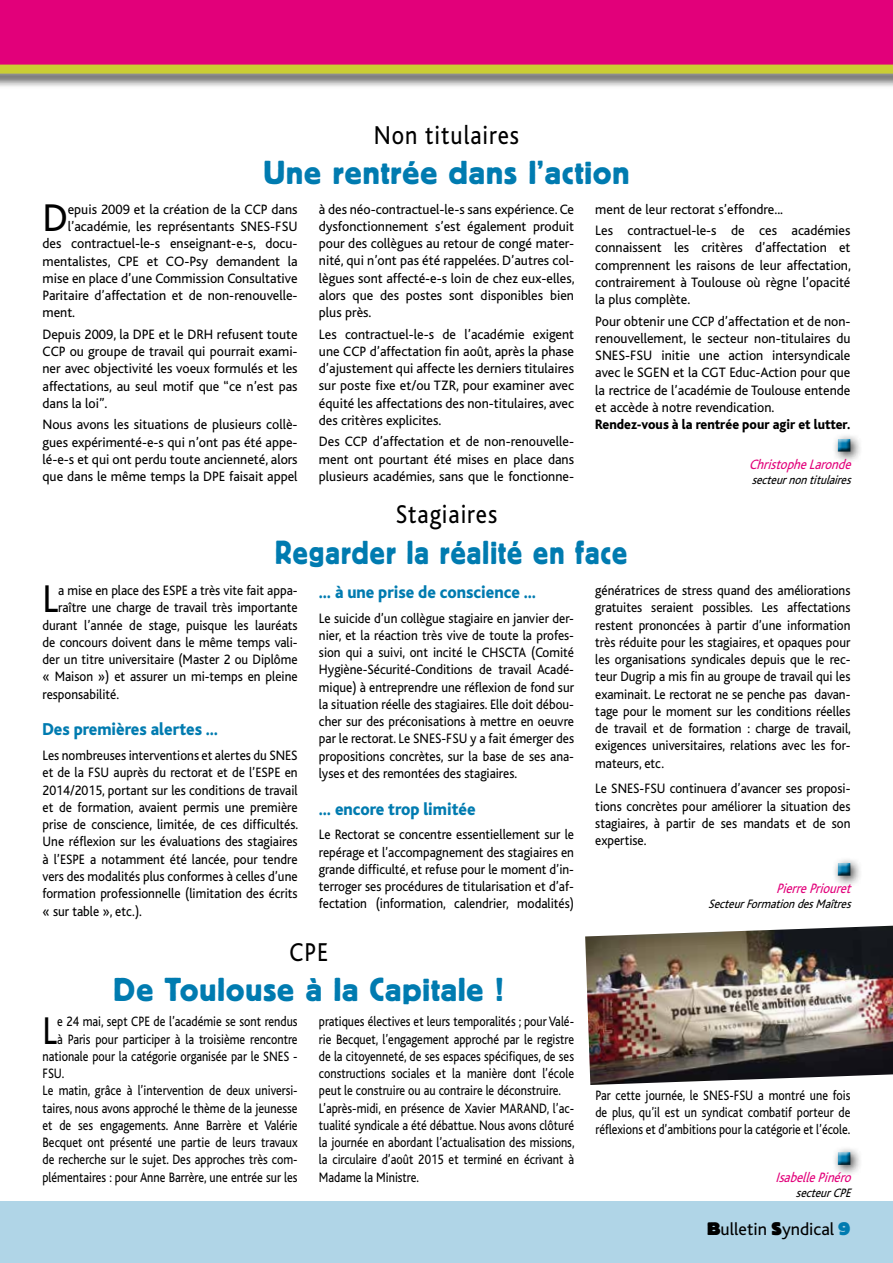
<style>
.page{position:relative;width:893px;height:1263px;background:#fff}
.page>*{position:absolute;margin:0;border:0;box-sizing:border-box;transform-origin:0 0}
.t1{font:40.5px "Bliss";color:#000}
.t2{font:40.5px "Bliss";color:#000;scale:.85 1}
.t3{font:40.5px "Bliss";color:#000;scale:.92 1}
.t4{font:33px "Block BE";letter-spacing:.03em;color:#007bb0}
.t5{font:33px "Block BE";letter-spacing:.03em;color:#007bb0;scale:.88 1}
.t6{font:27px "Bliss";letter-spacing:.04em;color:#000;scale:.88 1}
.t7{font:800 18px "Bliss";color:#007bb0;scale:.92 1}
.t8{font:18px "Bliss";color:#000}
.t9{font:14.25px/17.2px "Bliss";color:#000;text-align:justify;scale:.92 1}
.t10{font:14.25px/17.2px "Bliss";color:#000;text-align:justify}
.t11{font:14.25px/17.2px "Bliss";color:#000;scale:.85 1}
.t12{font:italic 14.25px "Bliss";color:#e2007a;scale:.9 1}
.t13{font:800 14.25px "Bliss";color:#000;scale:.93 1}
.t14{font:italic 12.75px "Bliss";color:#000;scale:.9 1}
.s1{font-family:"Block BE";font-weight:800}
.s2{font-family:"Block BE";font-weight:800;color:#007bb0}
</style>
<div class="page">
<img style="left:585px;top:926px;width:308px;height:159px">
<div style="left:0;top:1201px;width:893px;height:62px;background:#b0d5e7"></div>
<div style="left:0;top:0;width:893px;height:68px;background:#e2007a"></div>
<div style="left:0;top:64px;width:893px;height:25px;background:#000;opacity:.65"></div>
<div style="left:0;top:65px;width:893px;height:9px;background:#cacd34"></div>
<div style="left:832px;top:433px;width:30px;height:31px;background:#000;opacity:.75"></div>
<div style="left:838px;top:436px;width:15px;height:15px;background:#fff;opacity:.75"></div>
<div style="left:838px;top:438px;width:15px;height:15px;background:#000;opacity:.75"></div>
<div style="left:832px;top:1146px;width:30px;height:31px;background:#000;opacity:.75"></div>
<div style="left:838px;top:1150px;width:15px;height:14px;background:#fff;opacity:.75"></div>
<div style="left:838px;top:1151px;width:15px;height:15px;background:#000;opacity:.75"></div>
<div style="left:832px;top:857px;width:30px;height:31px;background:#000;opacity:.75"></div>
<div style="left:838px;top:861px;width:15px;height:14px;background:#fff;opacity:.75"></div>
<div style="left:838px;top:862px;width:15px;height:15px;background:#000;opacity:.75"></div>
<h3 class="t6" style="left:374px;top:121px;width:167px">Non titulaires</h3>
<h2 class="t4" style="left:264px;top:154px;width:367px">Une rentrée dans l’action</h2>
<h1 class="t1" style="left:43px;top:196px;width:27px">D</h1>
<p class="t10" style="left:68px;top:201px;width:231px">epuis 2009 et la création de la CCP dans</p>
<p class="t10" style="left:68px;top:218px;width:231px">l’académie, les représentants SNES-FSU</p>
<p class="t10" style="left:43px;top:235px;width:257px">des contractuel-le-s enseignant-e-s, docu-</p>
<p class="t10" style="left:43px;top:252px;width:257px">mentalistes, CPE et CO-Psy demandent la</p>
<p class="t10" style="left:43px;top:270px;width:257px">mise en place d’une Commission Consultative</p>
<p class="t10" style="left:43px;top:287px;width:257px">Paritaire d’affectation et de non-renouvelle-</p>
<p class="t10" style="left:43px;top:304px;width:34px">ment.</p>
<p class="t10" style="left:43px;top:326px;width:257px">Depuis 2009, la DPE et le DRH refusent toute CCP ou groupe de travail qui pourrait exami&shy;ner avec objectivité les voeux formulés et les affectations, au seul motif que “ce n’est pas dans la loi”.</p>
<p class="t10" style="left:43px;top:416px;width:257px">Nous avons les situations de plusieurs collè&shy;gues expérimenté-e-s qui n’ont pas été appe&shy;lé-e-s et qui ont perdu toute ancienneté, alors que dans le même temps la DPE faisait appel</p>
<p class="t10" style="left:319px;top:201px;width:257px">à des néo-contractuel-le-s sans expérience. Ce dysfonctionnement s’est également produit pour des collègues au retour de congé mater&shy;nité, qui n’ont pas été rappelées. D’autres col&shy;lègues sont affecté-e-s loin de chez eux-elles, alors que des postes sont disponibles bien plus près.</p>
<p class="t10" style="left:319px;top:326px;width:257px">Les contractuel-le-s de l’académie exigent une CCP d’affectation fin août, après la phase d’ajustement qui affecte les derniers titulaires sur poste fixe et/ou TZR, pour examiner avec équité les affectations des non-titulaires, avec des critères explicites.</p>
<p class="t10" style="left:319px;top:433px;width:257px">Des CCP d’affectation et de non-renouvelle&shy;ment ont pourtant été mises en place dans plusieurs académies, sans que le fonctionne-</p>
<p class="t10" style="left:595px;top:198px;width:257px;line-height:21.5px">ment de leur rectorat s’effondre...<br>Les contractuel-le-s de ces académies</p>
<p class="t10" style="left:595px;top:239px;width:257px">connaissent les critères d’affectation et comprennent les raisons de leur affectation, contrairement à Toulouse où règne l’opacité la plus complète.</p>
<p class="t10" style="left:595px;top:313px;width:257px">Pour obtenir une CCP d’affectation et de non&shy;renouvellement, le secteur non-titulaires du SNES-FSU initie une action intersyndicale avec le SGEN et la CGT Educ-Action pour que la rectrice de l’académie de Toulouse entende et accède à notre revendication.</p>
<p class="t13" style="left:595px;top:417px;width:276px">Rendez-vous à la rentrée pour agir et lutter.</p>
<p class="t12" style="left:749px;top:457px;width:119px">ChristopheLaronde</p>
<p class="t14" style="left:752px;top:473px;width:116px">secteurnontitulaires</p>
<h3 class="t6" style="left:396px;top:500px;width:117px">Stagiaires</h3>
<h2 class="t5" style="left:275px;top:534px;width:402px">Regarder la réalité en face</h2>
<h1 class="t3" style="left:43px;top:578px;width:19px">L</h1>
<p class="t9" style="left:58px;top:582px;width:262px">a mise en place des ESPE a très vite fait appa-</p>
<p class="t9" style="left:58px;top:599px;width:262px">raître une charge de travail très importante</p>
<p class="t9" style="left:43px;top:617px;width:279px">durant l’année de stage, puisque les lauréats</p>
<p class="t9" style="left:43px;top:634px;width:279px">de concours doivent dans le même temps vali-</p>
<p class="t9" style="left:43px;top:651px;width:279px">der un titre universitaire (Master 2 ou Diplôme</p>
<p class="t9" style="left:43px;top:668px;width:279px">« Maison ») et assurer un mi-temps en pleine</p>
<p class="t9" style="left:43px;top:686px;width:85px">responsabilité.</p>
<p class="t7" style="left:43px;top:720px;width:192px">Des premières alertes …</p>
<p class="t9" style="left:43px;top:747px;width:279px">Les nombreuses interventions et alertes du SNES et de la FSU auprès du rectorat et de l’ESPE en 2014/2015, portant sur les conditions de travail et de formation, avaient permis une première prise de conscience, limitée, de ces difficultés.<br>Une réflexion sur les évaluations des stagiaires à l’ESPE a notamment été lancée, pour tendre vers des modalités plus conformes à celles d’une formation professionnelle (limitation des écrits « sur table », etc.).</p>
<p class="t7" style="left:319px;top:582px;width:237px">… à une prise de conscience …</p>
<p class="t9" style="left:319px;top:609px;width:279px">Le suicide d’un collègue stagiaire en janvier der&shy;nier, et la réaction très vive de toute la profes&shy;sion qui a suivi, ont incité le CHSCTA (Comité Hygiène-Sécurité-Conditions de travail Acadé&shy;mique) à entreprendre une réflexion de fond sur la situation réelle des stagiaires. Elle doit débou&shy;cher sur des préconisations à mettre en oeuvre par le rectorat. Le SNES-FSU y a fait émerger des propositions concrètes, sur la base de ses ana&shy;lyses et des remontées des stagiaires.</p>
<p class="t7" style="left:319px;top:799px;width:172px">… encore trop limitée</p>
<p class="t9" style="left:319px;top:826px;width:279px">Le Rectorat se concentre essentiellement sur le repérage et l’accompagnement des stagiaires en grande difficulté, et refuse pour le moment d’in&shy;terroger ses procédures de titularisation et d’af&shy;fectation (information, calendrier, modalités)</p>
<h3 class="t6" style="left:289px;top:938px;width:45px">CPE</h3>
<h2 class="t4" style="left:114px;top:971px;width:392px">De Toulouse à la Capitale !</h2>
<h1 class="t2" style="left:43px;top:1009px;width:19px">L</h1>
<p class="t11" style="left:57px;top:1013px;width:284px">e 24 mai, sept CPE de l’académie se sont rendus</p>
<p class="t11" style="left:57px;top:1030px;width:284px">à Paris pour participer à la troisième rencontre</p>
<p class="t11" style="left:43px;top:1048px;width:302px">nationale pour la catégorie organisée par le SNES -</p>
<p class="t11" style="left:43px;top:1065px;width:27px">FSU.</p>
<p class="t11" style="left:43px;top:1082px;width:302px">Le matin, grâce à l’intervention de deux universi-</p>
<p class="t11" style="left:43px;top:1099px;width:302px">taires, nous avons approché le thème de la jeunesse</p>
<p class="t11" style="left:43px;top:1117px;width:302px">et de ses engagements. Anne Barrère et Valérie</p>
<p class="t11" style="left:43px;top:1134px;width:302px">Becquet ont présenté une partie de leurs travaux</p>
<p class="t11" style="left:43px;top:1151px;width:302px">de recherche sur le sujet. Des approches très com-</p>
<p class="t11" style="left:43px;top:1168px;width:302px">plémentaires : pour Anne Barrère, une entrée sur les</p>
<p class="t11" style="left:319px;top:1013px;width:302px">pratiques électives et leurs temporalités ; pour Valé&shy;rie Becquet, l’engagement approché par le registre de la citoyenneté, de ses espaces spécifiques, de ses constructions sociales et la manière dont l’école peut le construire ou au contraire le déconstruire.<br>L’après-midi, en présence de Xavier MARAND, l’ac&shy;tualité syndicale a été débattue. Nous avons clôturé la journée en abordant l’actualisation des missions, la circulaire d’août 2015 et terminé en écrivant à Madame la Ministre.</p>
<p class="t9" style="left:595px;top:582px;width:279px">génératrices de stress quand des améliorations gratuites seraient possibles. Les affectations restent prononcées à partir d’une information très réduite pour les stagiaires, et opaques pour les organisations syndicales depuis que le rec&shy;teur Dugrip a mis fin au groupe de travail qui les examinait. Le rectorat ne se penche pas davan&shy;tage pour le moment sur les conditions réelles de travail et de formation : charge de travail, exigences universitaires, relations avec les for&shy;mateurs, etc.</p>
<p class="t9" style="left:595px;top:780px;width:279px">Le SNES-FSU continuera d’avancer ses proposi&shy;tions concrètes pour améliorer la situation des stagiaires, à partir de ses mandats et de son expertise.</p>
<p class="t12" style="left:776px;top:881px;width:89px">PierrePriouret</p>
<p class="t14" style="left:708px;top:897px;width:164px">SecteurFormationdesMaîtres</p>
<p class="t11" style="left:595px;top:1086px;width:302px;text-align:justify">Par cette journée, le SNES-FSU a montré une fois de plus, qu’il est un syndicat combatif porteur de réflexions et d’ambitions pour la catégorie et l’école.</p>
<p class="t12" style="left:775px;top:1170px;width:90px">IsabellePinéro</p>
<p class="t14" style="left:796px;top:1186px;width:67px">secteurCPE</p>
<p class="t8" style="left:707px;top:1220px;width:145px"><span class="s1">B</span>ulletin <span class="s1">S</span>yndical <span class="s2">9</span></p>
</div>
